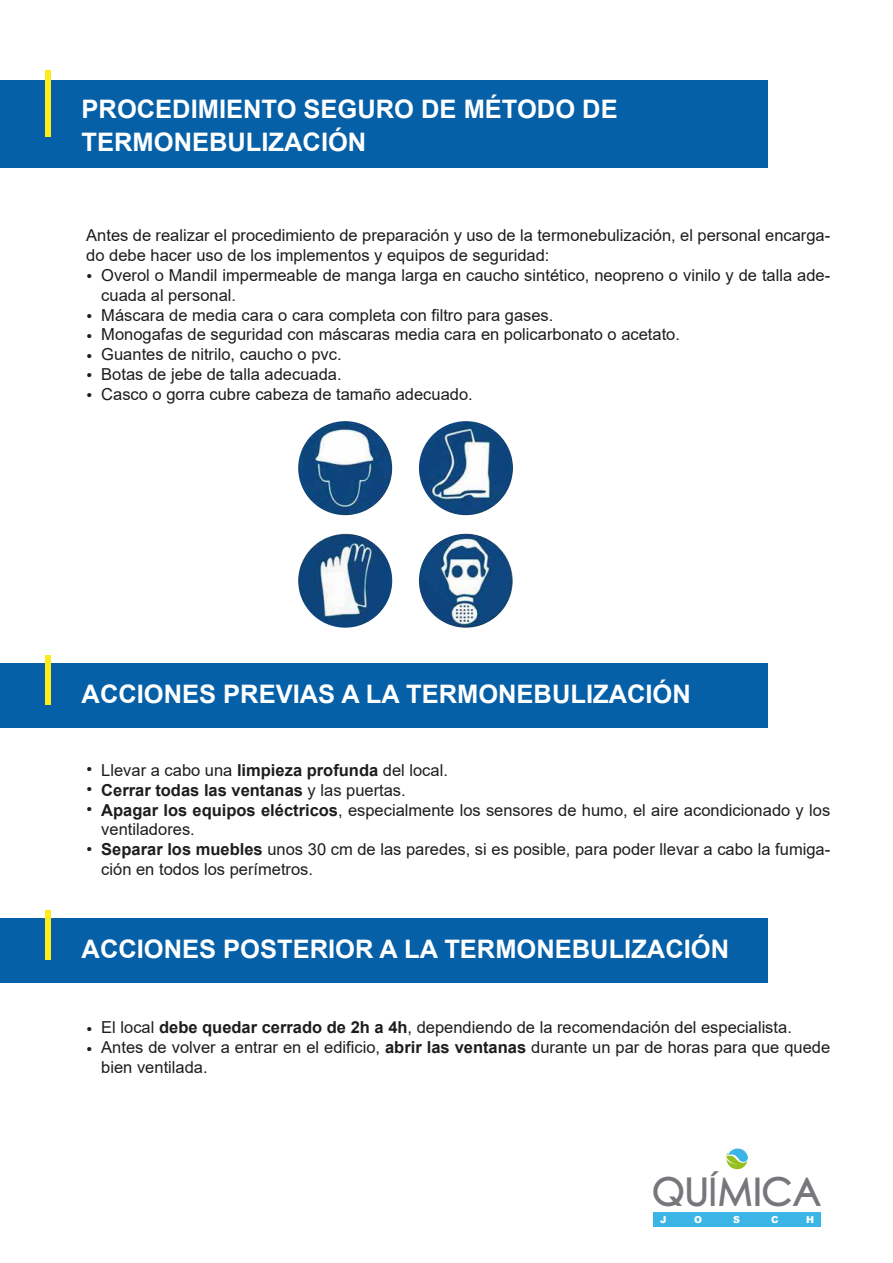
<style>
.page{position:relative;width:893px;height:1263px;background:#fff}
.page>*{position:absolute;margin:0;border:0;box-sizing:border-box;transform-origin:0 0}
.t1{font:42px "Chub Gothic";color:#76777b}
.t2{font:700 25.5px/33px "Arial";color:#fff}
.t3{font:16.5px/19.8px "Arial";color:#1d1d1c}
.t4{font:900 9.6px "Arial";color:#fff}
.s1{font-weight:700}
.s2{font-family:"Myriad Pro"}
</style>
<div class="page">
<img style="left:298px;top:421px;width:94px;height:94px;border-radius:47px">
<img style="left:419px;top:421px;width:94px;height:94px;border-radius:47px">
<img style="left:298px;top:534px;width:94px;height:94px;border-radius:47px">
<img style="left:419px;top:534px;width:94px;height:94px;border-radius:47px">
<svg style="left:726px;top:1148px;width:22px;height:22px"></svg>
<div style="left:653px;top:1212px;width:168px;height:15px;background:#3bb4e6"></div>
<div style="left:0;top:81px;width:767px;height:87px;background:#0560a8"></div>
<div style="left:46px;top:70px;width:5px;height:66px;background:#fdeb1b"></div>
<div style="left:0;top:663px;width:767px;height:65px;background:#0560a8"></div>
<div style="left:46px;top:655px;width:5px;height:49px;background:#fdeb1b"></div>
<div style="left:0;top:918px;width:767px;height:65px;background:#0560a8"></div>
<div style="left:46px;top:910px;width:5px;height:49px;background:#fdeb1b"></div>
<h2 class="t2" style="left:82px;top:93px;width:538px">PROCEDIMIENTO SEGURO DE MÉTODO DE<br>TERMONEBULIZACIÓN</h2>
<p class="t3" style="left:86px;top:226px;width:745px">Antes de realizar el procedimiento de preparación y uso de la termonebulización, el personal encarga&shy;do debe hacer uso de los implementos y equipos de seguridad:</p>
<p class="t3" style="left:101px;top:265px;width:730px">Overol o Mandil impermeable de manga larga en caucho sintético, neopreno o vinilo y de talla ade&shy;cuada al personal.<br>Máscara de media cara o cara completa con filtro para gases.<br>Monogafas de seguridad con máscaras media cara en policarbonato o acetato.<br>Guantes de nitrilo, caucho o pvc.<br>Botas de jebe de talla adecuada.<br>Casco o gorra cubre cabeza de tamaño adecuado.</p>
<p class="t3" style="left:87px;top:267px;width:7px">•</p>
<p class="t3" style="left:87px;top:306px;width:7px;text-align:justify">• • • • •</p>
<h2 class="t2" style="left:82px;top:678px;width:611px">ACCIONES PREVIAS A LA TERMONEBULIZACIÓN</h2>
<p class="t3" style="left:87px;top:760px;width:7px;text-align:justify">• • •</p>
<p class="t3" style="left:87px;top:839px;width:7px">•</p>
<p class="t3" style="left:101px;top:760px;width:730px">Llevar a cabo una <span class="s1">limpieza profunda</span> del local.<br><span class="s1">Cerrar todas las ventanas</span> y las puertas.<br><span class="s1">Apagar los equipos eléctricos</span>, especialmente los sensores de humo, el aire acondicionado y los ventiladores.<br><span class="s1">Separar los muebles</span> unos 30 cm de las paredes, si es posible, para poder llevar a cabo la fumiga&shy;ción en todos los perímetros.</p>
<h2 class="t2" style="left:82px;top:933px;width:649px">ACCIONES POSTERIOR A LA TERMONEBULIZACIÓN</h2>
<p class="t3" style="left:87px;top:1019px;width:7px">• •</p>
<p class="t3" style="left:101px;top:1018px;width:730px">El local <span class="s1">debe quedar cerrado de 2h a 4h</span>, dependiendo de la recomendación del especialista.<br>Antes de volver a entrar en el edificio, <span class="s1">abrir las ventanas</span> durante un par de horas para que quede bien ventilada.</p>
<h1 class="t1" style="left:652px;top:1167px;width:172px">QU<span class="s2">Í</span>MICA</h1>
<p class="t4" style="left:660px;top:1213px;width:8px">J</p>
<p class="t4" style="left:694px;top:1213px;width:9px">O</p>
<p class="t4" style="left:733px;top:1213px;width:8px">S</p>
<p class="t4" style="left:771px;top:1213px;width:9px">C</p>
<p class="t4" style="left:806px;top:1213px;width:9px">H</p>
</div>
